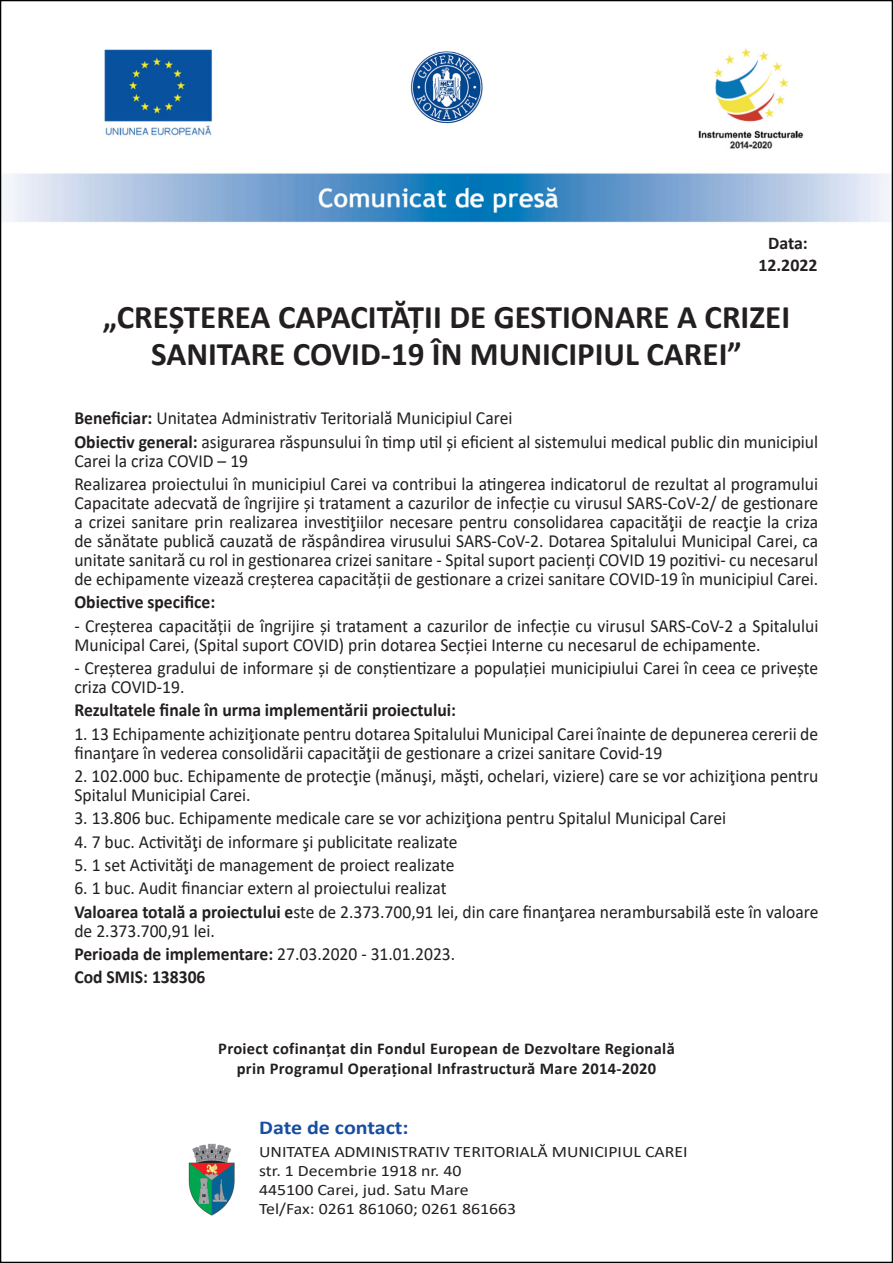
<style>
.page{position:relative;width:893px;height:1263px;background:#fff}
.page>*{position:absolute;margin:0;border:0;box-sizing:border-box;transform-origin:0 0}
.t1{font:700 33px/37.5px "Calibri";color:#231f20;text-align:center}
.t2{font:700 19.65px "Calibri";color:#184ea1;scale:1.12 1}
.t3{font:18.45px/19px "Calibri";color:#231f20;scale:.95 1}
.t4{font:700 18.45px "Calibri";color:#231f20;scale:.95 1}
.t5{font:700 17.85px "Calibri";color:#231f20}
.t6{font:700 16.5px "Calibri";letter-spacing:.02em;color:#231f20}
.t7{font:15.9px "Calibri";color:#231f20;scale:1.12 1}
.s1{font-weight:700}
.s2{font-weight:400}
</style>
<div class="page">
<img style="left:3px;top:48px;width:888px;height:175px">
<img style="left:188px;top:1143px;width:47px;height:72px">
<p class="t5" style="left:768px;top:231px;width:41px">Data:</p>
<p class="t5" style="left:758px;top:252px;width:61px">12.2022</p>
<p class="t1" style="left:103px;top:298px;width:689px">„CREȘTEREA CAPACITĂȚII DE GESTIONARE A CRIZEI<br>SANITARE COVID-19 ÎN MUNICIPIUL CAREI”</p>
<p class="t3" style="left:74px;top:408px;width:463px"><span class="s1">Beneficiar:</span> Unitatea Administrativ Teritorială Municipiul Carei</p>
<p class="t3" style="left:74px;top:431px;width:784px"><span class="s1">Obiectiv general:</span> asigurarea răspunsului în timp util și eficient al sistemului medical public din municipiul<br>Carei la criza COVID – 19</p>
<p class="t3" style="left:74px;top:474px;width:785px;text-align:justify">Realizarea proiectului în municipiul Carei va contribui la atingerea indicatorul de rezultat al programului Capacitate adecvată de îngrijire și tratament a cazurilor de infecție cu virusul SARS-CoV-2/ de gestionare a crizei sanitare prin realizarea investiţiilor necesare pentru consolidarea capacităţii de reacţie la criza de sănătate publică cauzată de răspândirea virusului SARS-CoV-2. Dotarea Spitalului Municipal Carei, ca unitate sanitară cu rol in gestionarea crizei sanitare - Spital suport pacienți COVID 19 pozitivi- cu necesarul de echipamente vizează creșterea capacității de gestionare a crizei sanitare COVID-19 în municipiul Carei.</p>
<p class="t4" style="left:74px;top:589px;width:150px">Obiective specifice:</p>
<p class="t3" style="left:74px;top:616px;width:785px">- Creșterea capacității de îngrijire și tratament a cazurilor de infecție cu virusul SARS-CoV-2 a Spitalului<br>Municipal Carei, (Spital suport COVID) prin dotarea Secției Interne cu necesarul de echipamente.</p>
<p class="t3" style="left:74px;top:658px;width:784px">- Creșterea gradului de informare și de conștientizare a populației municipiului Carei în ceea ce privește criza COVID-19.</p>
<p class="t4" style="left:74px;top:697px;width:403px">Rezultatele finale în urma implementării proiectului:</p>
<p class="t3" style="left:74px;top:724px;width:784px">1. 13 Echipamente achiziţionate pentru dotarea Spitalului Municipal Carei înainte de depunerea cererii de finanţare în vederea consolidării capacităţii de gestionare a crizei sanitare Covid-19</p>
<p class="t3" style="left:74px;top:766px;width:785px">2. 102.000 buc. Echipamente de protecţie (mănuşi, măşti, ochelari, viziere) care se vor achiziţiona pentru<br>Spitalul Municipial Carei.</p>
<p class="t3" style="left:74px;top:808px;width:688px">3. 13.806 buc. Echipamente medicale care se vor achiziţiona pentru Spitalul Municipal Carei</p>
<p class="t3" style="left:74px;top:832px;width:405px">4. 7 buc. Activităţi de informare şi publicitate realizate</p>
<p class="t3" style="left:74px;top:855px;width:402px">5. 1 set Activităţi de management de proiect realizate</p>
<p class="t3" style="left:74px;top:878px;width:393px">6. 1 buc. Audit financiar extern al proiectului realizat</p>
<p class="t3" style="left:74px;top:901px;width:785px"><span class="s1">Valoarea totală a proiectului e</span>ste de 2.373.700,91 lei, din care finanţarea nerambursabilă este în valoare de 2.373.700,91 lei.</p>
<p class="t4" style="left:74px;top:941px;width:402px">Perioada de implementare: <span class="s2">27.03.2020 - 31.01.2023.</span></p>
<p class="t4" style="left:74px;top:964px;width:140px">Cod SMIS: 138306</p>
<p class="t6" style="left:218px;top:1037px;width:458px">Proiect cofinanțat din Fondul European de Dezvoltare Regională</p>
<p class="t6" style="left:237px;top:1057px;width:421px">prin Programul Operațional Infrastructură Mare 2014-2020</p>
<p class="t2" style="left:259px;top:1113px;width:135px">Date de contact:</p>
<p class="t7" style="left:259px;top:1141px;width:384px">UNITATEA ADMINISTRATIV TERITORIALĂ MUNICIPIUL CAREI</p>
<p class="t7" style="left:259px;top:1160px;width:182px">str. 1 Decembrie 1918 nr. 40</p>
<p class="t7" style="left:259px;top:1179px;width:189px">445100 Carei, jud. Satu Mare</p>
<p class="t7" style="left:259px;top:1198px;width:231px">Tel/Fax: 0261 861060; 0261 861663</p>
</div>
